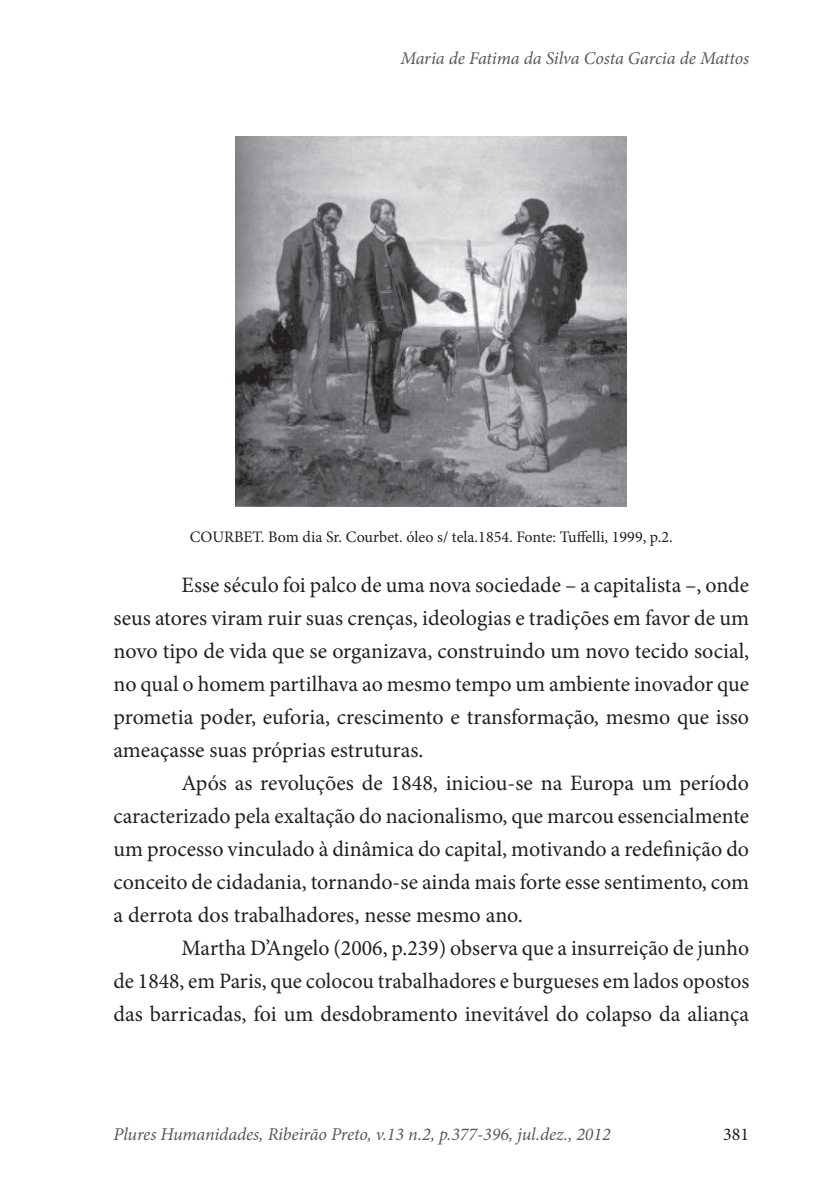
<style>
.page{position:relative;width:823px;height:1191px;background:#fff}
.page>*{position:absolute;margin:0;border:0;box-sizing:border-box;transform-origin:0 0}
.t1{font:22px/33px "Minion Pro";color:#231f20;text-align:justify}
.t2{font:italic 18px "Minion Pro";letter-spacing:-.005em;color:#57585a}
.t3{font:18px "Minion Pro";color:#231f20}
.t4{font:16px "Minion Pro";color:#231f20}
</style>
<div class="page">
<img style="left:235px;top:136px;width:391px;height:371px">
<p class="t2" style="left:400px;top:45px;width:350px">Maria de Fatima da Silva Costa Garcia de Mattos</p>
<p class="t4" style="left:190px;top:526px;width:484px">COURBET. Bom dia Sr. Courbet. óleo s/ tela.1854. Fonte: Tuffelli, 1999, p.2.</p>
<p class="t1" style="left:113px;top:569px;width:637px;text-indent:68px">Esse século foi palco de uma nova sociedade – a capitalista –, onde seus atores viram ruir suas crenças, ideologias e tradições em favor de um novo tipo de vida que se organizava, construindo um novo tecido social, no qual o homem partilhava ao mesmo tempo um ambiente inovador que prometia poder, euforia, crescimento e transformação, mesmo que isso ameaçasse suas próprias estruturas.</p>
<p class="t1" style="left:113px;top:767px;width:636px;text-indent:68px">Após as revoluções de 1848, iniciou-se na Europa um período caracterizado pela exaltação do nacionalismo, que marcou essencialmente um processo vinculado à dinâmica do capital, motivando a redefinição do conceito de cidadania, tornando-se ainda mais forte esse sentimento, com a derrota dos trabalhadores, nesse mesmo ano.</p>
<p class="t1" style="left:113px;top:932px;width:637px;text-indent:68px">Martha D’Angelo (2006, p.239) observa que a insurreição de junho de 1848, em Paris, que colocou trabalhadores e burgueses em lados opostos das barricadas, foi um desdobramento inevitável do colapso da aliança</p>
<p class="t2" style="left:113px;top:1122px;width:498px">Plures Humanidades, Ribeirão Preto, v.13 n.2, p.377-396, jul.dez., 2012</p>
<p class="t3" style="left:722px;top:1122px;width:27px">381</p>
</div>
